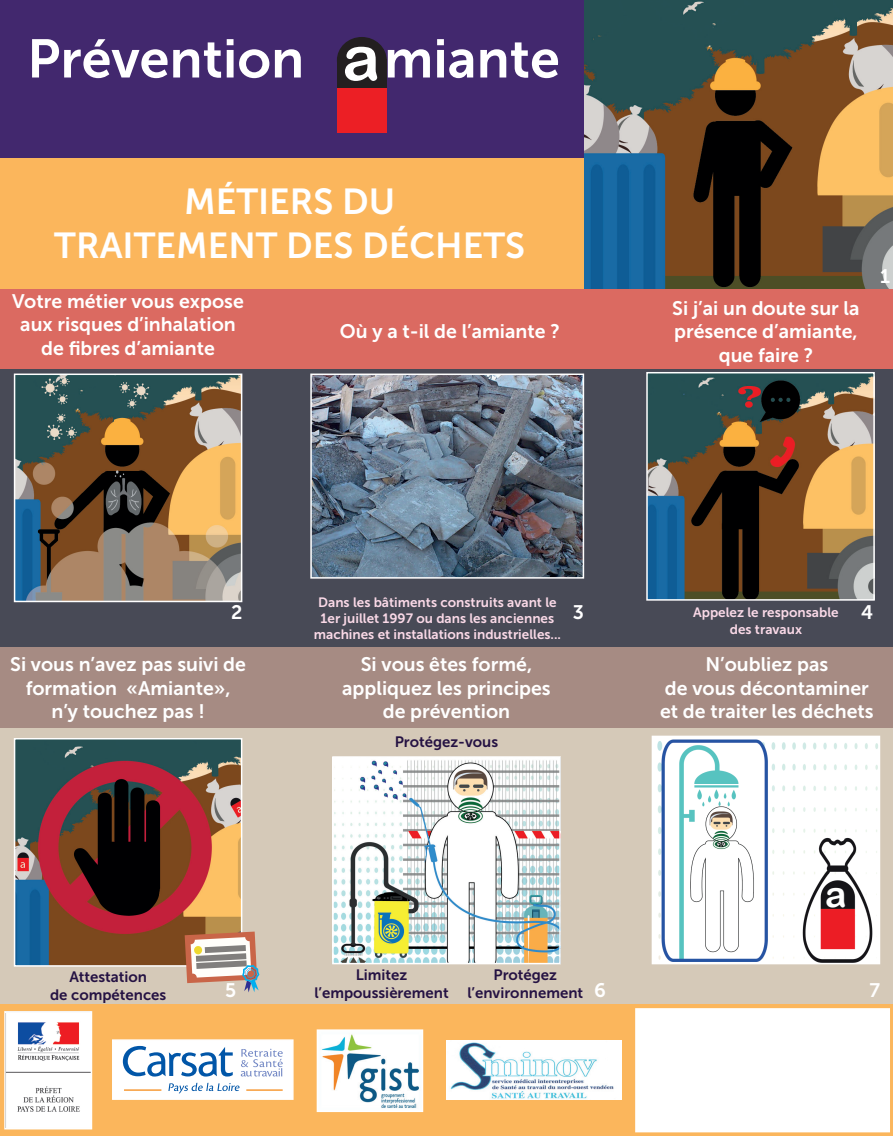
<style>
.page{position:relative;width:893px;height:1136px;background:#fff}
.page>*{position:absolute;margin:0;border:0;box-sizing:border-box;transform-origin:0 0}
.t1{font:54px "Museo Sans 700";color:#fff}
.t2{font:36px/43.2px "Museo Sans 700";color:#fff;text-align:center}
.t3{font:36px "Arial Rounded MT Bold";color:#fff}
.t4{font:19.5px/23.4px "Museo Sans 700";color:#fff;text-align:center}
.t5{font:15px/18px "Museo Sans 700";color:#251243;text-align:center}
.t6{font:13.5px/16.2px "Museo Sans 700";color:#fad9e7;text-align:center}
.s1{font-family:"Arial Rounded MT Bold";font-size:63px}
</style>
<div class="page">
<div style="left:0;top:728px;width:893px;height:276px;background:#d5c9b8"></div>
<div style="left:0;top:288px;width:893px;height:81px;background:#db6a61"></div>
<div style="left:0;top:1004px;width:893px;height:131px;background:#fbb65c"></div>
<div style="left:0;top:369px;width:893px;height:277px;background:#484a56"></div>
<img style="left:17px;top:376px;width:222px;height:223px">
<div style="left:14px;top:373px;width:228px;height:229px;border:2px solid #fff"></div>
<div style="left:0;top:646px;width:893px;height:81px;background:#a68b83"></div>
<img style="left:655px;top:738px;width:222px;height:223px">
<div style="left:652px;top:735px;width:228px;height:229px;border:2px solid #fff"></div>
<img style="left:649px;top:375px;width:223px;height:222px">
<div style="left:646px;top:372px;width:229px;height:228px;border:2px solid #fff"></div>
<img style="left:335px;top:759px;width:223px;height:202px">
<div style="left:332px;top:756px;width:229px;height:208px;border:2px solid #fff"></div>
<div style="left:0;top:156px;width:588px;height:133px;background:#fbb65c"></div>
<div style="left:0;top:0;width:622px;height:157px;background:#42286e"></div>
<div style="left:337px;top:88px;width:50px;height:44px;background:#ec1f25"></div>
<div style="left:337px;top:37px;width:50px;height:46px;background:#231f20;border-radius:50%"></div>
<div style="left:337px;top:59px;width:50px;height:29px;background:#231f20"></div>
<img style="left:584px;top:0;width:309px;height:289px">
<img style="left:17px;top:741px;width:222px;height:222px">
<div style="left:14px;top:738px;width:228px;height:228px;border:2px solid #fff"></div>
<svg style="left:185px;top:931px;width:74px;height:61px"></svg>
<img style="left:313px;top:376px;width:268px;height:199px">
<div style="left:310px;top:373px;width:274px;height:205px;border:2px solid #fff"></div>
<img style="left:320px;top:1032px;width:100px;height:76px">
<div style="left:317px;top:1029px;width:106px;height:82px;border:2px solid #fff"></div>
<img style="left:7px;top:1013px;width:82px;height:113px">
<div style="left:4px;top:1010px;width:88px;height:119px;border:2px solid #fff"></div>
<div style="left:112px;top:1039px;width:182px;height:60px;background:#fff;border:2px solid #fff"></div>
<svg style="left:241px;top:1048px;width:42px;height:28px"></svg>
<hr style="left:246px;top:1089px;width:37px;height:1px;background:#f68e1e">
<hr style="left:124px;top:1089px;width:37px;height:1px;background:#f68e1e">
<svg style="left:123px;top:1045px;width:110px;height:31px"></svg>
<svg style="left:168px;top:1082px;width:72px;height:11px"></svg>
<div style="left:643px;top:1015px;width:239px;height:109px;background:#fff"></div>
<div style="left:635px;top:1008px;width:255px;height:124px;border:15px solid #fff"></div>
<img style="left:446px;top:1040px;width:176px;height:59px">
<h1 class="t1" style="left:27px;top:29px;width:534px">Prévention <span class="s1">a</span>miante</h1>
<h2 class="t2" style="left:54px;top:180px;width:472px">MÉTIERS DU<br>TRAITEMENT DES DÉCHETS</h2>
<p class="t4" style="left:12px;top:289px;width:233px">Votre métier vous expose aux risques d’inhalation de fibres d’amiante</p>
<p class="t4" style="left:340px;top:319px;width:221px">Où y a t-il de l’amiante ?</p>
<p class="t4" style="left:672px;top:296px;width:189px">Si j’ai un doute sur la présence d’amiante, que faire ?</p>
<p class="t4" style="left:880px;top:264px;width:11px">1</p>
<p class="t6" style="left:314px;top:594px;width:249px">Dans les bâtiments construits avant le<br>1er juillet 1997 ou dans les anciennes machines et installations industrielles...</p>
<p class="t4" style="left:231px;top:600px;width:13px">2</p>
<p class="t4" style="left:573px;top:600px;width:13px">3</p>
<p class="t4" style="left:861px;top:600px;width:14px">4</p>
<p class="t6" style="left:693px;top:604px;width:147px">Appelez le responsable des travaux</p>
<p class="t4" style="left:10px;top:652px;width:237px">Si vous n’avez pas suivi de formation «Amiante», n’y touchez pas !</p>
<p class="t4" style="left:342px;top:652px;width:210px">Si vous êtes formé, appliquez les principes de prévention</p>
<p class="t5" style="left:395px;top:732px;width:105px">Protégez-vous</p>
<p class="t4" style="left:660px;top:652px;width:215px">N’oubliez pas<br>de vous décontaminer et de traiter les déchets</p>
<h2 class="t3" style="left:825px;top:872px;width:23px">a</h2>
<p class="t5" style="left:50px;top:967px;width:118px">Attestation<br>de compétences</p>
<p class="t5" style="left:314px;top:965px;width:136px">Limitez l’empoussièrement</p>
<p class="t5" style="left:467px;top:965px;width:117px">Protégez l’environnement</p>
<p class="t4" style="left:225px;top:978px;width:13px">5</p>
<p class="t4" style="left:594px;top:978px;width:13px">6</p>
<p class="t4" style="left:870px;top:978px;width:12px">7</p>
</div>
